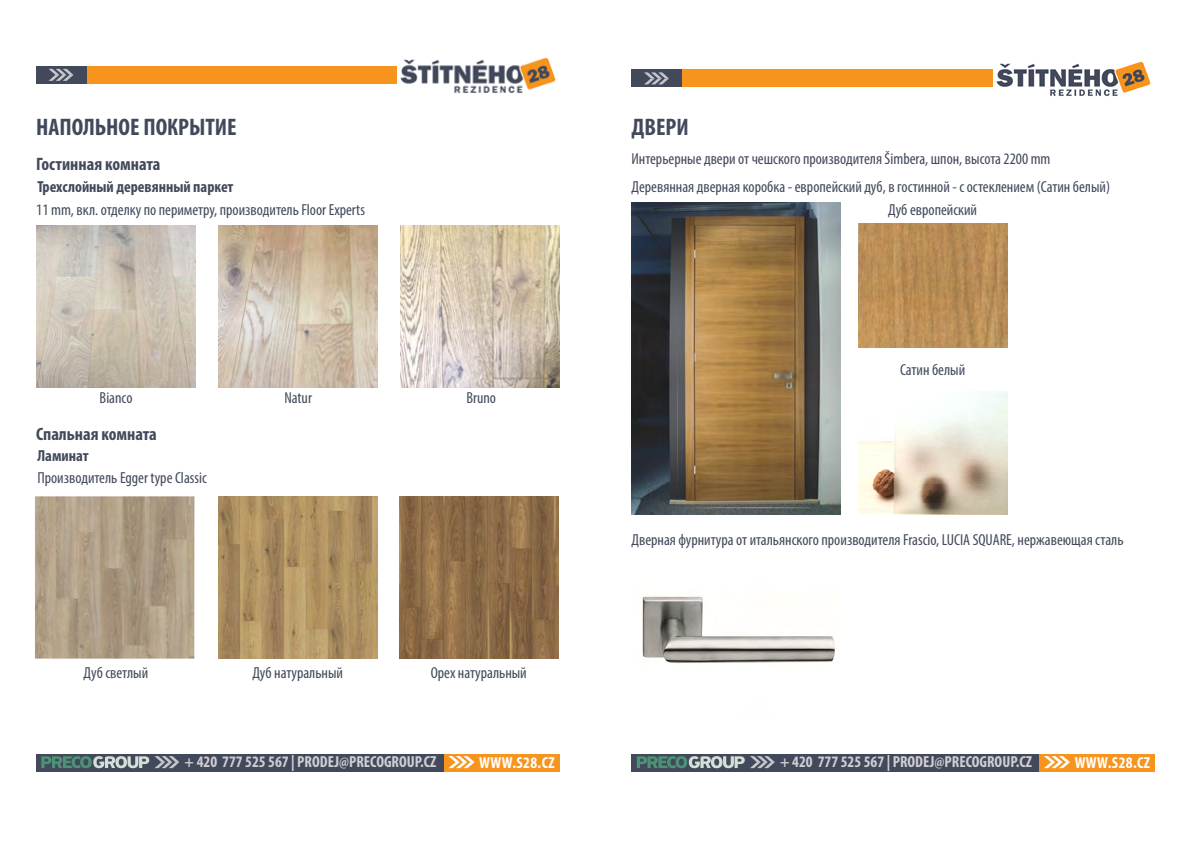
<style>
.page{position:relative;width:1191px;height:842px;background:#fff}
.page>*{position:absolute;margin:0;border:0;box-sizing:border-box;transform-origin:0 0}
.t1{font:700 condensed 24px "Myriad Pro";color:#42495b}
.t2{font:700 condensed 18px "Myriad Pro";color:#42495b}
.t3{font:condensed 16px/28.7px "Myriad Pro";color:#42495b}
.t4{font:700 condensed 16px "Myriad Pro";color:#d0ced3}
.t5{font:700 condensed 16px "Myriad Pro";color:#42495b}
.t6{font:700 condensed 16px "Myriad Pro";letter-spacing:.025em;color:#fff}
</style>
<div class="page">
<div style="left:631px;top:754px;width:524px;height:18px;background:#42495b"></div>
<div style="left:1039px;top:754px;width:116px;height:18px;background:#f7941e"></div>
<svg style="left:637px;top:756px;width:107px;height:12px"></svg>
<svg style="left:750px;top:756px;width:25px;height:12px"></svg>
<svg style="left:1044px;top:756px;width:26px;height:12px"></svg>
<div style="left:631px;top:70px;width:362px;height:17px;background:#f7941e"></div>
<img style="left:996px;top:61px;width:155px;height:36px">
<div style="left:631px;top:70px;width:50px;height:17px;background:#42495b"></div>
<svg style="left:644px;top:72px;width:25px;height:12px"></svg>
<img style="left:631px;top:203px;width:209px;height:312px">
<img style="left:858px;top:224px;width:149px;height:124px">
<img style="left:858px;top:391px;width:149px;height:124px">
<img style="left:642px;top:596px;width:193px;height:68px">
<div style="left:36px;top:66px;width:361px;height:18px;background:#f7941e"></div>
<img style="left:400px;top:57px;width:156px;height:36px">
<div style="left:36px;top:66px;width:50px;height:18px;background:#42495b"></div>
<svg style="left:49px;top:69px;width:24px;height:12px"></svg>
<div style="left:36px;top:754px;width:523px;height:18px;background:#42495b"></div>
<div style="left:444px;top:754px;width:115px;height:18px;background:#f7941e"></div>
<svg style="left:41px;top:756px;width:138px;height:12px"></svg>
<svg style="left:448px;top:756px;width:27px;height:12px"></svg>
<img style="left:36px;top:225px;width:159px;height:162px">
<img style="left:218px;top:225px;width:159px;height:162px">
<img style="left:400px;top:225px;width:159px;height:162px">
<img style="left:35px;top:496px;width:159px;height:163px">
<img style="left:218px;top:496px;width:159px;height:163px">
<img style="left:399px;top:496px;width:159px;height:163px">
<h1 class="t1" style="left:36px;top:112px;width:202px">НАПОЛЬНОЕ ПОКРЫТИЕ</h1>
<p class="t2" style="left:36px;top:152px;width:126px">Гостинная комната</p>
<p class="t5" style="left:37px;top:177px;width:198px">Трехслойный деревянный паркет</p>
<p class="t3" style="left:36px;top:195px;width:330px">11 mm, вкл. отделку по периметру, производитель Floor Experts</p>
<p class="t3" style="left:100px;top:384px;width:34px">Bianco</p>
<p class="t3" style="left:284px;top:384px;width:29px">Natur</p>
<p class="t3" style="left:466px;top:384px;width:31px">Bruno</p>
<p class="t2" style="left:36px;top:423px;width:122px">Спальная комната</p>
<p class="t5" style="left:37px;top:446px;width:53px">Ламинат</p>
<p class="t3" style="left:37px;top:463px;width:171px">Производитель Egger type Classic</p>
<p class="t3" style="left:84px;top:658px;width:66px">Дуб светлый</p>
<p class="t3" style="left:252px;top:658px;width:92px">Дуб натуральный</p>
<p class="t3" style="left:431px;top:658px;width:98px">Орех натуральный</p>
<p class="t4" style="left:185px;top:752px;width:253px">+ 420 777 525 567 | PRODEJ@PRECOGROUP.CZ</p>
<p class="t6" style="left:479px;top:753px;width:77px">WWW.S28.CZ</p>
<h1 class="t1" style="left:631px;top:112px;width:59px">ДВЕРИ</h1>
<p class="t3" style="left:631px;top:144px;width:480px">Интерьерные двери от чешского производителя Šimbera, шпон, высота 2200 mm<br>Деревянная дверная коробка - европейский дуб, в гостинной - с остеклением (Сатин белый)</p>
<p class="t3" style="left:888px;top:195px;width:90px">Дуб европейский</p>
<p class="t3" style="left:900px;top:356px;width:67px">Сатин белый</p>
<p class="t3" style="left:631px;top:525px;width:493px">Дверная фурнитура от итальянского производителя Frascio, LUCIA SQUARE, нержавеющая сталь</p>
<p class="t4" style="left:780px;top:752px;width:253px">+ 420 777 525 567 | PRODEJ@PRECOGROUP.CZ</p>
<p class="t6" style="left:1074px;top:753px;width:77px">WWW.S28.CZ</p>
</div>
